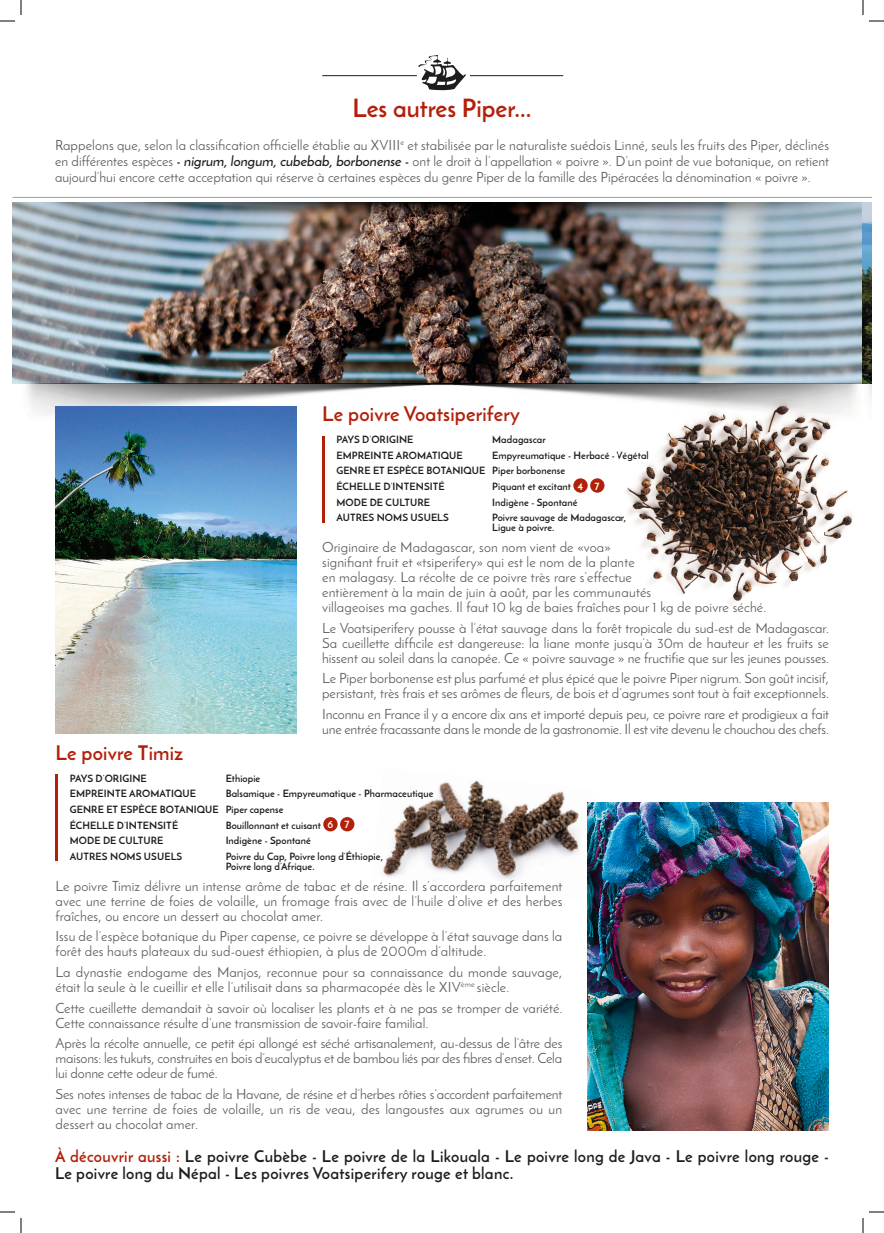
<style>
.page{position:relative;width:884px;height:1233px;background:#fff}
.page>*{position:absolute;margin:0;border:0;box-sizing:border-box;transform-origin:0 0}
.t1{font:700 25px "Josefin Sans";color:#b2200a}
.t2{font:700 20px "Josefin Sans";letter-spacing:.01em;color:#b2200a}
.t3{font:700 16px/17px "Josefin Sans";letter-spacing:.02em;color:#1d1d1b}
.t4{font:14px/15px "Josefin Sans";color:#575756}
.t5{font:700 10px/15.7px "Josefin Sans";letter-spacing:.01em;color:#1d1d1b}
.s1{font-weight:600;font-style:italic;color:#1d1d1b}
.s2{font-size:11px;color:#fff}
.s3{color:#b2200a}
</style>
<div class="page">
<img style="left:383px;top:780px;width:197px;height:101px">
<img style="left:12px;top:202px;width:859px;height:182px">
<img style="left:26px;top:202px;width:833px;height:22px">
<img style="left:26px;top:384px;width:845px;height:30px">
<hr style="left:12px;top:197px;width:851px;height:1px;background:#9d9d9d">
<div style="left:323px;top:817px;width:15px;height:14px;background:#b2200a;border-radius:50%"></div>
<div style="left:340px;top:817px;width:14px;height:14px;background:#b2200a;border-radius:50%"></div>
<svg style="left:418px;top:55px;width:48px;height:35px"></svg>
<hr style="left:470px;top:75px;width:93px;height:1px;background:#1d1d1b">
<hr style="left:322px;top:75px;width:95px;height:1px;background:#1d1d1b">
<div style="left:573px;top:478px;width:15px;height:15px;background:#b2200a;border-radius:50%"></div>
<div style="left:590px;top:478px;width:14px;height:15px;background:#b2200a;border-radius:50%"></div>
<hr style="left:322px;top:436px;width:3px;height:86px;background:#b2200a">
<hr style="left:56px;top:774px;width:2px;height:86px;background:#b2200a">
<img style="left:618px;top:400px;width:244px;height:205px">
<img style="left:55px;top:406px;width:242px;height:328px">
<img style="left:587px;top:802px;width:242px;height:328px">
<svg style="left:863px;top:202px;width:8px;height:25px"></svg>
<svg style="left:0;top:1211px;width:15px;height:1px"></svg>
<svg style="left:869px;top:1211px;width:15px;height:1px"></svg>
<svg style="left:0;top:0;width:22px;height:22px"></svg>
<svg style="left:20px;top:1218px;width:2px;height:15px"></svg>
<svg style="left:862px;top:0;width:22px;height:22px"></svg>
<svg style="left:862px;top:1218px;width:2px;height:15px"></svg>
<h1 class="t1" style="left:352px;top:92px;width:180px">Les autres Piper...</h1>
<p class="t4" style="left:55px;top:136px;width:776px;line-height:16px;text-align:justify">Rappelons que, selon la classification officielle établie au XVIII<sup>e</sup> et stabilisée par le naturaliste suédois Linné, seuls les fruits des Piper, déclinés en différentes espèces <span class="s1">- nigrum, longum, cubebab, borbonense -</span> ont le droit à l’appellation « poivre ». D’un point de vue botanique, on retient aujourd’hui encore cette acceptation qui réserve à certaines espèces du genre Piper de la famille des Pipéracées la dénomination « poivre ».</p>
<h2 class="t2" style="left:322px;top:401px;width:199px">Le poivre Voatsiperifery</h2>
<p class="t5" style="left:336px;top:431px;width:79px">PAYS D’ORIGINE</p>
<p class="t5" style="left:492px;top:431px;width:55px">Madagascar</p>
<p class="t5" style="left:336px;top:447px;width:128px">EMPREINTE AROMATIQUE</p>
<p class="t5" style="left:336px;top:447px;width:314px;text-indent:156px">Empyreumatique - Herbacé - Végétal<br>GENRE ET ESPÈCE BOTANIQUE Piper borbonense<br>ÉCHELLE D’INTENSITÉ</p>
<p class="t5" style="left:492px;top:478px;width:109px">Piquant et excitant <span class="s2">4 7</span></p>
<p class="t5" style="left:336px;top:494px;width:95px">MODE DE CULTURE</p>
<p class="t5" style="left:492px;top:494px;width:87px">Indigène - Spontané</p>
<p class="t5" style="left:336px;top:510px;width:114px">AUTRES NOMS USUELS</p>
<p class="t5" style="left:492px;top:512px;width:135px;line-height:10px">Poivre sauvage de Madagascar,<br>Ligue à poivre.</p>
<p class="t4" style="left:322px;top:539px;width:446px">Originaire de Madagascar, son nom vient de «voa»<br>signifiant fruit et «tsiperifery» qui est le nom de la plante<br>en malagasy. La récolte de ce poivre très rare s’effectue<br>entièrement à la main de juin à août, par les communautés<br>villageoises ma gaches. Il faut 10 kg de baies fraîches pour 1 kg de poivre séché.</p>
<p class="t4" style="left:322px;top:620px;width:508px;text-align:justify">Le Voatsiperifery pousse à l’état sauvage dans la forêt tropicale du sud-est de Madagascar.<br>Sa cueillette difficile est dangereuse: la liane monte jusqu’à 30m de hauteur et les fruits se hissent au soleil dans la canopée. Ce « poivre sauvage » ne fructifie que sur les jeunes pousses.</p>
<p class="t4" style="left:322px;top:670px;width:508px">Le Piper borbonense est plus parfumé et plus épicé que le poivre Piper nigrum. Son goût incisif, persistant, très frais et ses arômes de fleurs, de bois et d’agrumes sont tout à fait exceptionnels.</p>
<p class="t4" style="left:322px;top:706px;width:508px">Inconnu en France il y a encore dix ans et importé depuis peu, ce poivre rare et prodigieux a fait une entrée fracassante dans le monde de la gastronomie. Il est vite devenu le chouchou des chefs.</p>
<h2 class="t2" style="left:56px;top:740px;width:129px">Le poivre Timiz</h2>
<p class="t5" style="left:70px;top:770px;width:79px">PAYS D’ORIGINE</p>
<p class="t5" style="left:226px;top:770px;width:36px">Ethiopie</p>
<p class="t5" style="left:70px;top:786px;width:128px">EMPREINTE AROMATIQUE</p>
<p class="t5" style="left:70px;top:786px;width:365px;text-indent:156px">Balsamique - Empyreumatique - Pharmaceutique<br>GENRE ET ESPÈCE BOTANIQUE Piper capense<br>ÉCHELLE D’INTENSITÉ</p>
<p class="t5" style="left:226px;top:817px;width:125px">Bouillonnant et cuisant <span class="s2">6 7</span></p>
<p class="t5" style="left:70px;top:833px;width:95px">MODE DE CULTURE</p>
<p class="t5" style="left:226px;top:833px;width:87px">Indigène - Spontané</p>
<p class="t5" style="left:70px;top:848px;width:114px">AUTRES NOMS USUELS</p>
<p class="t5" style="left:226px;top:851px;width:159px;line-height:10px">Poivre du Cap, Poivre long d’Éthiopie,<br>Poivre long d’Afrique.</p>
<p class="t4" style="left:56px;top:878px;width:508px;text-align:justify">Le poivre Timiz délivre un intense arôme de tabac et de résine. Il s’accordera parfaitement avec une terrine de foies de volaille, un fromage frais avec de l’huile d’olive et des herbes fraîches, ou encore un dessert au chocolat amer.</p>
<p class="t4" style="left:56px;top:928px;width:508px">Issu de l’espèce botanique du Piper capense, ce poivre se développe à l’état sauvage dans la forêt des hauts plateaux du sud-ouest éthiopien, à plus de 2000m d’altitude.</p>
<p class="t4" style="left:56px;top:964px;width:508px">La dynastie endogame des Manjos, reconnue pour sa connaissance du monde sauvage, était la seule à le cueillir et elle l’utilisait dans sa pharmacopée dès le XIV<sup>ème</sup> siècle.</p>
<p class="t4" style="left:56px;top:1000px;width:508px">Cette cueillette demandait à savoir où localiser les plants et à ne pas se tromper de variété.<br>Cette connaissance résulte d’une transmission de savoir-faire familial.</p>
<p class="t4" style="left:56px;top:1035px;width:508px;text-align:justify">Après la récolte annuelle, ce petit épi allongé est séché artisanalement, au-dessus de l’âtre des maisons: les tukuts, construites en bois d’eucalyptus et de bambou liés par des fibres d’enset. Cela lui donne cette odeur de fumé.</p>
<p class="t4" style="left:56px;top:1086px;width:508px;text-align:justify">Ses notes intenses de tabac de la Havane, de résine et d’herbes rôties s’accordent parfaitement avec une terrine de foies de volaille, un ris de veau, des langoustes aux agrumes ou un dessert au chocolat amer.</p>
<p class="t3" style="left:55px;top:1148px;width:775px"><span class="s3">À découvrir aussi :</span> Le poivre Cubèbe - Le poivre de la Likouala - Le poivre long de Java - Le poivre long rouge -<br>Le poivre long du Népal - Les poivres Voatsiperifery rouge et blanc.</p>
</div>
